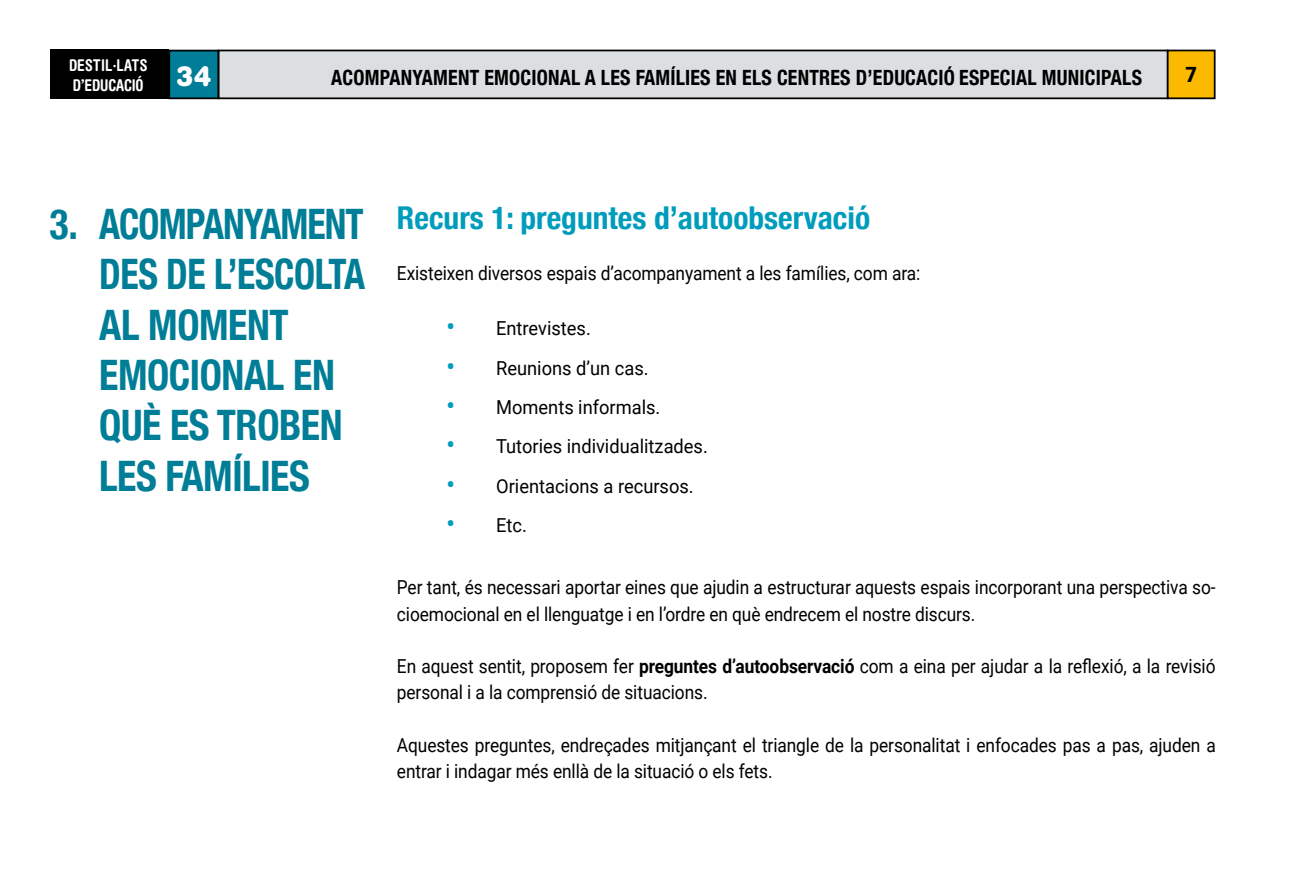
<style>
.page{position:relative;width:1290px;height:893px;background:#fff}
.page>*{position:absolute;margin:0;border:0;box-sizing:border-box;transform-origin:0 0}
.t1{font:700 condensed 42px/50.4px "Helvetica Neue";letter-spacing:-.01em;color:#007e97;scale:.95 1}
.t2{font:700 condensed 31.5px "Helvetica Neue";color:#009cbc}
.t3{font:700 condensed 21px "Helvetica Neue";letter-spacing:.01em;color:#000;scale:.95 1}
.t4{font:900 21px "Roboto";color:#000;scale:.95 1}
.t5{font:19.25px/26.2px "Roboto";letter-spacing:-.005em;color:#000;scale:.9 1}
.t6{font:19.25px "Roboto";letter-spacing:-.005em;color:#000;scale:.95 1}
.t7{font:700 condensed 16.28px/19.4px "Helvetica Rounded";letter-spacing:-.005em;color:#fff;scale:.95 1}
.s1{font-weight:700;font-size:24.5px;color:#009cbc}
.s2{font-weight:700}
</style>
<div class="page">
<div style="left:219px;top:50px;width:948px;height:48px;background:#dbdfe1"></div>
<div style="left:218px;top:50px;width:950px;height:49px;border:2px solid #000"></div>
<div style="left:1167px;top:50px;width:47px;height:48px;background:#fbba00"></div>
<div style="left:1167px;top:50px;width:48px;height:49px;border:2px solid #000"></div>
<div style="left:50px;top:50px;width:119px;height:49px;background:#000"></div>
<div style="left:169px;top:51px;width:49px;height:47px;background:#007e97"></div>
<div style="left:168px;top:50px;width:51px;height:49px;border:2px solid #000"></div>
<p class="t7" style="left:69px;top:55px;width:151px">DESTIL·LATS<br>D’EDUCACIÓ <sup>34</sup></p>
<p class="t3" style="left:331px;top:60px;width:855px">ACOMPANYAMENT EMOCIONAL A LES FAMÍLIES EN ELS CENTRES D’EDUCACIÓ ESPECIAL MUNICIPALS</p>
<p class="t4" style="left:1185px;top:60px;width:14px">7</p>
<h1 class="t1" style="left:99px;top:196px;width:281px;text-indent:-50px">3. ACOMPANYAMENT<br>DES DE L’ESCOLTA<br>AL MOMENT<br>EMOCIONAL EN<br>QUÈ ES TROBEN<br>LES FAMÍLIES</h1>
<h2 class="t2" style="left:397px;top:191px;width:475px">Recurs 1: preguntes d’autoobservació</h2>
<p class="t5" style="left:397px;top:259px;width:583px">Existeixen diversos espais d’acompanyament a les famílies, com ara:</p>
<p class="t6" style="left:446px;top:315px;width:153px"><span class="s1">•</span> Entrevistes.</p>
<p class="t6" style="left:446px;top:354px;width:214px"><span class="s1">•</span> Reunions d’un cas.</p>
<p class="t6" style="left:446px;top:394px;width:227px"><span class="s1">•</span> Moments informals.</p>
<p class="t6" style="left:446px;top:433px;width:277px"><span class="s1">•</span> Tutories individualitzades.</p>
<p class="t6" style="left:446px;top:472px;width:262px"><span class="s1">•</span> Orientacions a recursos.</p>
<p class="t6" style="left:446px;top:512px;width:86px"><span class="s1">•</span> Etc.</p>
<p class="t5" style="left:397px;top:574px;width:911px">Per tant, és necessari aportar eines que ajudin a estructurar aquests espais incorporant una perspectiva so&shy;cioemocional en el llenguatge i en l’ordre en què endrecem el nostre discurs.</p>
<p class="t5" style="left:397px;top:652px;width:911px">En aquest sentit, proposem fer <span class="s2">preguntes d’autoobservació</span> com a eina per ajudar a la reflexió, a la revisió personal i a la comprensió de situacions.</p>
<p class="t5" style="left:397px;top:731px;width:911px">Aquestes preguntes, endreçades mitjançant el triangle de la personalitat i enfocades pas a pas, ajuden a entrar i indagar més enllà de la situació o els fets.</p>
</div>
